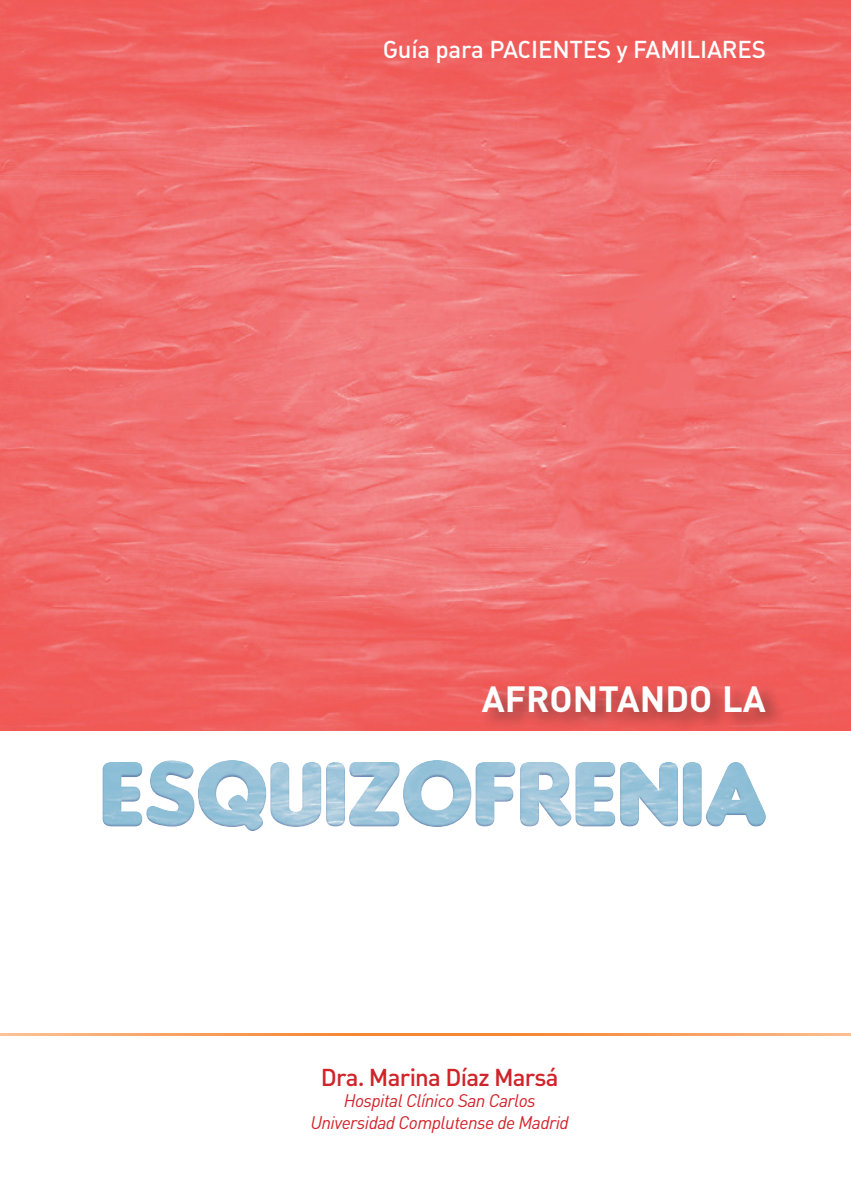
<style>
.page{position:relative;width:851px;height:1191px;background:#fff}
.page>*{position:absolute;margin:0;border:0;box-sizing:border-box;transform-origin:0 0}
.t1{font:700 36px "DIN";color:#fff}
.t2{font:24px "DIN Medium Alternate";letter-spacing:-.01em;color:#fff}
.t3{font:24px "DIN Medium Alternate";letter-spacing:-.03em;color:#d1232a}
.t4{font:italic 18px/21.6px "DIN";letter-spacing:-.03em;color:#d1232a;text-align:center}
</style>
<div class="page">
<div style="left:100px;top:758px;width:667px;height:73px;background:#253f8e;opacity:.56"></div>
<img style="left:0;top:0;width:850px;height:730px">
<div style="left:479px;top:680px;width:306px;height:51px;background:#231f20;opacity:.44"></div>
<svg style="left:436px;top:1033px;width:414px;height:3px"></svg>
<svg style="left:0;top:1033px;width:436px;height:3px"></svg>
<h2 class="t2" style="left:382px;top:34px;width:384px">Guía para PACIENTES y FAMILIARES</h2>
<h1 class="t1" style="left:481px;top:675px;width:282px">AFRONTANDO LA</h1>
<h2 class="t3" style="left:321px;top:1061px;width:239px">Dra. Marina Díaz Marsá</h2>
<p class="t4" style="left:310px;top:1089px;width:260px">Hospital Clínico San Carlos<br>Universidad Complutense de Madrid</p>
</div>
